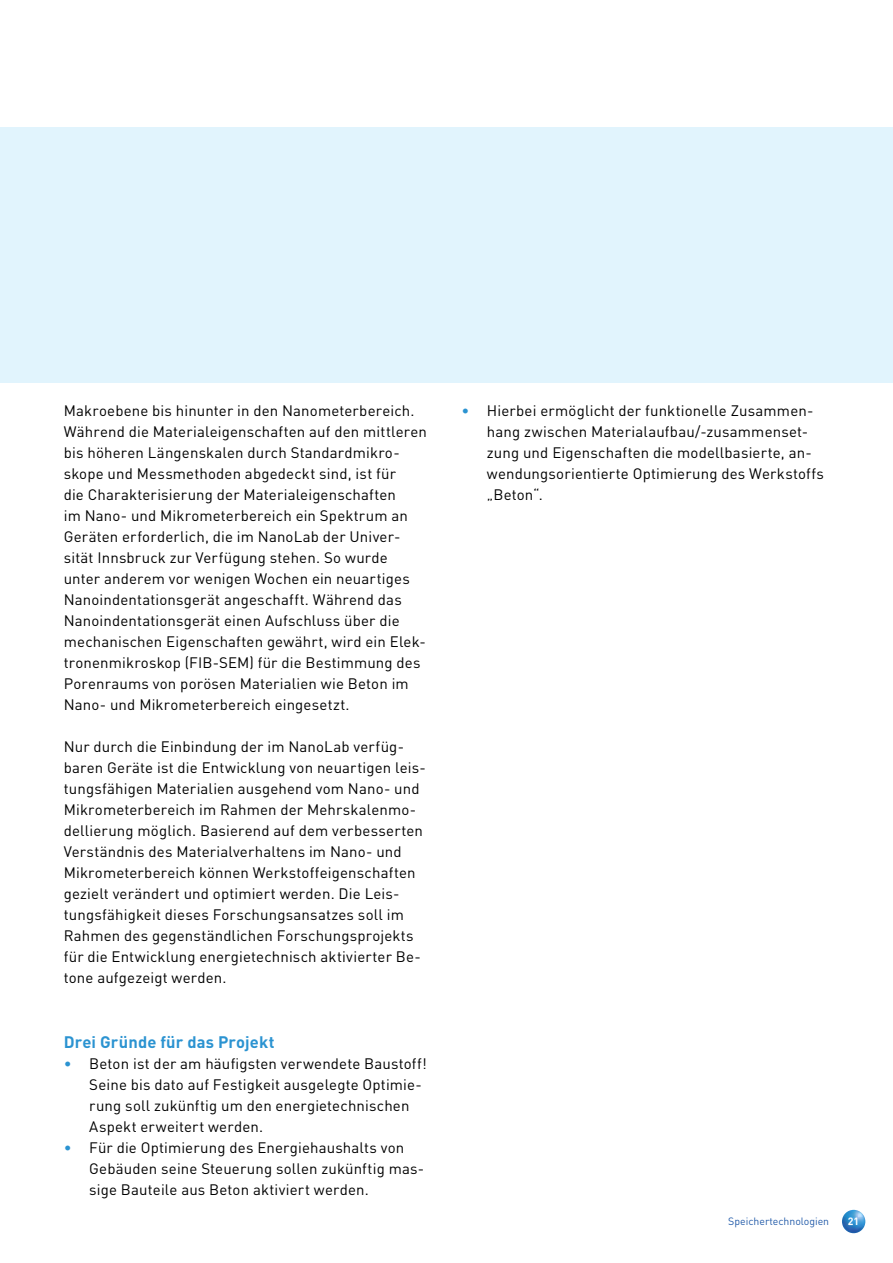
<style>
.page{position:relative;width:893px;height:1263px;background:#fff}
.page>*{position:absolute;margin:0;border:0;box-sizing:border-box;transform-origin:0 0}
.t1{font:700 16.5px "DIN";letter-spacing:.01em;color:#2b93d1}
.t2{font:15px/21px "DIN";letter-spacing:.01em;color:#000}
.t3{font:10.5px "DIN";color:#225ba9}
.t4{font:700 10.5px "DIN";color:#fff}
.s1{color:#2b93d1}
</style>
<div class="page">
<img style="left:842px;top:1210px;width:23px;height:23px;border-radius:12px">
<div style="left:0;top:128px;width:893px;height:255px;background:#e1f4fd"></div>
<p class="t2" style="left:64px;top:400px;width:365px">Makroebene bis hinunter in den Nanometerbereich.<br>Während die Materialeigenschaften auf den mittleren bis höheren Längenskalen durch Standardmikro&shy;skope und Messmethoden abgedeckt sind, ist für<br>die Charakterisierung der Materialeigenschaften<br>im Nano- und Mikrometerbereich ein Spektrum an Geräten erforderlich, die im NanoLab der Univer&shy;sität Innsbruck zur Verfügung stehen. So wurde unter anderem vor wenigen Wochen ein neuartiges Nanoindentationsgerät angeschafft. Während das Nanoindentationsgerät einen Aufschluss über die mechanischen Eigenschaften gewährt, wird ein Elek&shy;tronenmikroskop (FIB-SEM) für die Bestimmung des Porenraums von porösen Materialien wie Beton im Nano- und Mikrometerbereich eingesetzt.</p>
<p class="t2" style="left:64px;top:736px;width:364px">Nur durch die Einbindung der im NanoLab verfüg&shy;baren Geräte ist die Entwicklung von neuartigen leis&shy;tungsfähigen Materialien ausgehend vom Nano- und Mikrometerbereich im Rahmen der Mehrskalenmo&shy;dellierung möglich. Basierend auf dem verbesserten Verständnis des Materialverhaltens im Nano- und Mikrometerbereich können Werkstoffeigenschaften gezielt verändert und optimiert werden. Die Leis&shy;tungsfähigkeit dieses Forschungsansatzes soll im Rahmen des gegenständlichen Forschungsprojekts für die Entwicklung energietechnisch aktivierter Be&shy;tone aufgezeigt werden.</p>
<p class="t1" style="left:64px;top:1031px;width:212px">Drei Gründe für das Projekt</p>
<p class="t2" style="left:89px;top:1052px;width:339px;text-indent:-26px"><span class="s1">•</span> Beton ist der am häufigsten verwendete Baustoff!<br>Seine bis dato auf Festigkeit ausgelegte Optimie&shy;rung soll zukünftig um den energietechnischen Aspekt erweitert werden.</p>
<p class="t2" style="left:89px;top:1136px;width:336px;text-indent:-26px"><span class="s1">•</span> Für die Optimierung des Energiehaushalts von<br>Gebäuden seine Steuerung sollen zukünftig mas&shy;sige Bauteile aus Beton aktiviert werden.</p>
<p class="t2" style="left:487px;top:400px;width:339px;text-indent:-26px"><span class="s1">•</span> Hierbei ermöglicht der funktionelle Zusammen&shy;hang zwischen Materialaufbau/-zusammenset&shy;zung und Eigenschaften die modellbasierte, an&shy;wendungsorientierte Optimierung des Werkstoffs „Beton“.</p>
<p class="t3" style="left:728px;top:1214px;width:102px">Speichertechnologien</p>
<p class="t4" style="left:848px;top:1214px;width:13px">21</p>
</div>
